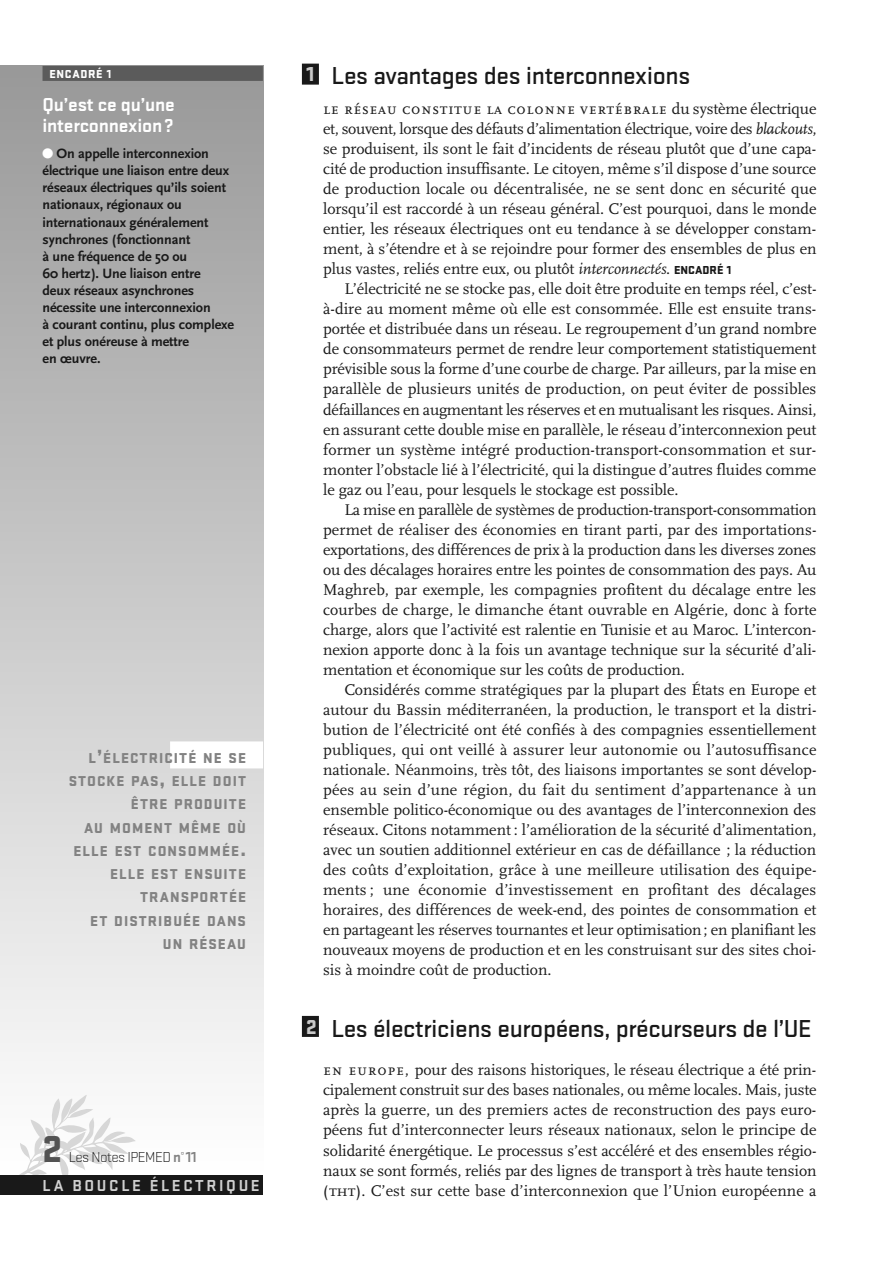
<style>
.page{position:relative;width:893px;height:1263px;background:#fff}
.page>*{position:absolute;margin:0;border:0;box-sizing:border-box;transform-origin:0 0}
.t1{font:900 39px "Stratum No 1";color:#535353}
.t2{font:500 25.5px "Stratum No 1";letter-spacing:-.015em;color:#191919}
.t3{font:700 19.5px/21px "Stratum No 1";letter-spacing:-.01em;color:#fff}
.t4{font:700 16.5px "Stratum No 1";letter-spacing:.155em;color:#d1d1d1}
.t5{font:16.2px/20px "Scala";letter-spacing:-.005em;color:#191919;text-align:justify}
.t6{font:16.2px "Scala Caps";letter-spacing:.05em;color:#191919}
.t7{font:300 15px "Stratum No 1";letter-spacing:-.035em;color:#191919}
.t8{font:900 14.85px/23.2px "Stratum No 1";letter-spacing:.07em;color:#828282;text-align:right}
.t9{font:700 14.1px/17.1px "Scala Sans";letter-spacing:-.005em;color:#191919}
.t10{font:900 12px "Stratum No 1";letter-spacing:.055em;color:#fff}
.s1{color:#fff}
.s2{font-size:19.8px}
.s3{font-weight:700;color:#828282}
.s4{font-weight:900;font-size:21px;color:#c9c9c9}
.s5{font-family:"Scala"}
.s6{font-style:italic}
.s7{font-family:"Stratum No 1";font-weight:900;font-size:12px}
.s8{font-family:"Scala Caps"}
</style>
<div class="page">
<div style="left:302px;top:64px;width:17px;height:21px;background:#191919"></div>
<div style="left:302px;top:1016px;width:17px;height:21px;background:#191919"></div>
<div style="left:0;top:66px;width:263px;height:1111px;background:linear-gradient(to bottom,#989898,#fff)"></div>
<img style="left:15px;top:1098px;width:121px;height:78px">
<div style="left:0;top:1176px;width:263px;height:19px;background:#191919"></div>
<div style="left:43px;top:66px;width:220px;height:15px;background:#5b5b5b"></div>
<div style="left:170px;top:741px;width:93px;height:27px;background:#fff"></div>
<p class="t10" style="left:49px;top:70px;width:63px">ENCADRÉ 1</p>
<p class="t3" style="left:43px;top:96px;width:134px">Qu’est ce qu’une interconnexion?</p>
<p class="t9" style="left:43px;top:145px;width:193px"><span class="s1">●</span> On appelle interconnexion électrique une liaison entre deux réseaux électriques qu’ils soient nationaux, régionaux ou internationaux généralement synchrones (fonctionnant<br>à une fréquence de 50 ou<br>60 hertz). Une liaison entre<br>deux réseaux asynchrones nécessite une interconnexion<br>à courant continu, plus complexe et plus onéreuse à mettre<br>en œuvre.</p>
<p class="t8" style="left:69px;top:748px;width:179px">L<span class="s2">’</span>ÉLECTRICITÉ NE SE<br>STOCKE PAS<span class="s2">,</span> ELLE DOIT<br>ÊTRE PRODUITE<br>AU MOMENT MÊME OÙ<br>ELLE EST CONSOMMÉE<span class="s2">.<br></span>ELLE EST ENSUITE<br>TRANSPORTÉE<br>ET DISTRIBUÉE DANS<br>UN RÉSEAU</p>
<h1 class="t1" style="left:43px;top:1135px;width:22px">2</h1>
<p class="t7" style="left:69px;top:1151px;width:129px">Les Notes IPEMED <span class="s3">n°11</span></p>
<p class="t4" style="left:43px;top:1179px;width:219px">LA BOUCLE ÉLECTRIQUE</p>
<h2 class="t2" style="left:307px;top:67px;width:385px"><span class="s4">1</span> Les avantages des interconnexions</h2>
<p class="t6" style="left:323px;top:99px;width:495px">le réseau constitue la colonne vertébrale <span class="s5">du système électrique</span></p>
<p class="t5" style="left:323px;top:118px;width:495px">et, souvent, lorsque des défauts d’alimentation électrique, voire des <span class="s6">blackouts</span>, se produisent, ils sont le fait d’incidents de réseau plutôt que d’une capa&shy;cité de production insuffisante. Le citoyen, même s’il dispose d’une source de production locale ou décentralisée, ne se sent donc en sécurité que lorsqu’il est raccordé à un réseau général. C’est pourquoi, dans le monde entier, les réseaux électriques ont eu tendance à se développer constam&shy;ment, à s’étendre et à se rejoindre pour former des ensembles de plus en plus vastes, reliés entre eux, ou plutôt <span class="s6">interconnectés</span>. <span class="s7">ENCADRÉ 1</span></p>
<p class="t5" style="left:323px;top:279px;width:495px;text-indent:21px">L’électricité ne se stocke pas, elle doit être produite en temps réel, c’est&shy;à-dire au moment même où elle est consommée. Elle est ensuite trans&shy;portée et distribuée dans un réseau. Le regroupement d’un grand nombre de consommateurs permet de rendre leur comportement statistiquement prévisible sous la forme d’une courbe de charge. Par ailleurs, par la mise en parallèle de plusieurs unités de production, on peut éviter de possibles défaillances en augmentant les réserves et en mutualisant les risques. Ainsi, en assurant cette double mise en parallèle, le réseau d’interconnexion peut former un système intégré production-transport-consommation et sur&shy;monter l’obstacle lié à l’électricité, qui la distingue d’autres fluides comme le gaz ou l’eau, pour lesquels le stockage est possible.</p>
<p class="t5" style="left:323px;top:499px;width:495px;text-indent:21px">La mise en parallèle de systèmes de production-transport-consommation permet de réaliser des économies en tirant parti, par des importations&shy;exportations, des différences de prix à la production dans les diverses zones ou des décalages horaires entre les pointes de consommation des pays. Au Maghreb, par exemple, les compagnies profitent du décalage entre les courbes de charge, le dimanche étant ouvrable en Algérie, donc à forte charge, alors que l’activité est ralentie en Tunisie et au Maroc. L’intercon&shy;nexion apporte donc à la fois un avantage technique sur la sécurité d’ali&shy;mentation et économique sur les coûts de production.</p>
<p class="t5" style="left:323px;top:679px;width:495px;text-indent:21px">Considérés comme stratégiques par la plupart des États en Europe et autour du Bassin méditerranéen, la production, le transport et la distri&shy;bution de l’électricité ont été confiés à des compagnies essentiellement publiques, qui ont veillé à assurer leur autonomie ou l’autosuffisance nationale. Néanmoins, très tôt, des liaisons importantes se sont dévelop&shy;pées au sein d’une région, du fait du sentiment d’appartenance à un ensemble politico-économique ou des avantages de l’interconnexion des réseaux. Citons notamment : l’amélioration de la sécurité d’alimentation, avec un soutien additionnel extérieur en cas de défaillance ; la réduction des coûts d’exploitation, grâce à une meilleure utilisation des équipe&shy;ments ; une économie d’investissement en profitant des décalages horaires, des différences de week-end, des pointes de consommation et en partageant les réserves tournantes et leur optimisation; en planifiant les nouveaux moyens de production et en les construisant sur des sites choi&shy;sis à moindre coût de production.</p>
<h2 class="t2" style="left:306px;top:1019px;width:507px"><span class="s4">2</span> Les électriciens européens, précurseurs de l’UE</h2>
<p class="t5" style="left:323px;top:1060px;width:495px"><span class="s8">en europe,</span> pour des raisons historiques, le réseau électrique a été prin&shy;cipalement construit sur des bases nationales, ou même locales. Mais, juste après la guerre, un des premiers actes de reconstruction des pays euro&shy;péens fut d’interconnecter leurs réseaux nationaux, selon le principe de solidarité énergétique. Le processus s’est accéléré et des ensembles régio&shy;naux se sont formés, reliés par des lignes de transport à très haute tension (<span class="s8">tht</span>). C’est sur cette base d’interconnexion que l’Union européenne a</p>
</div>
